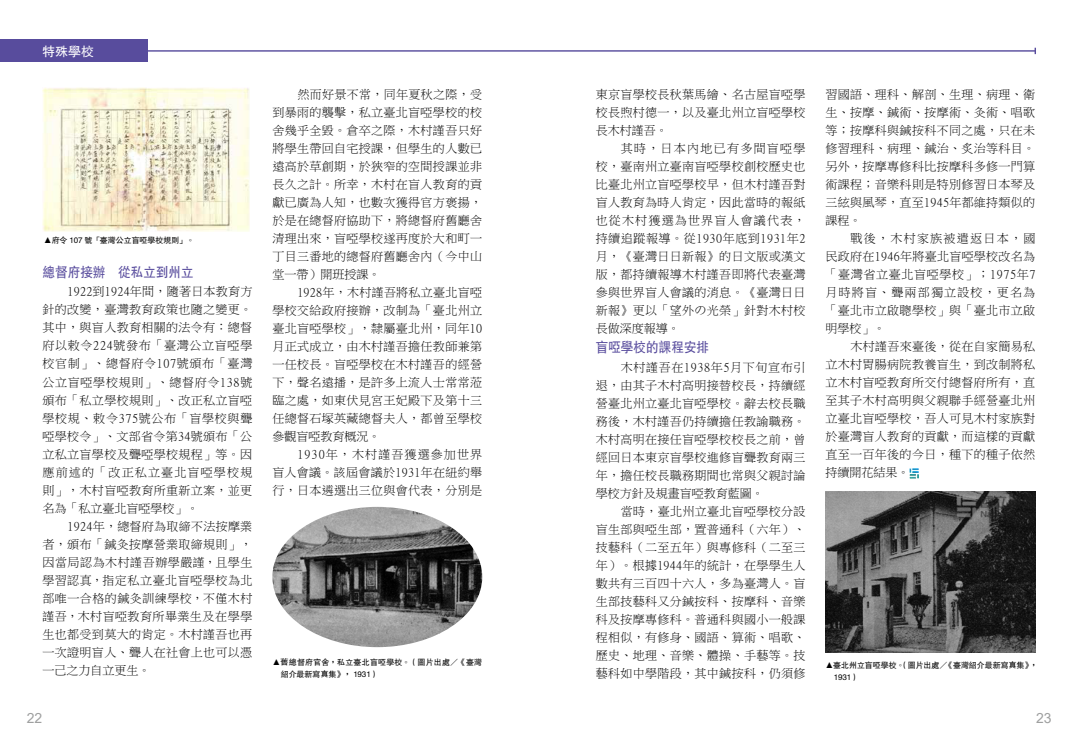
<style>
.page{position:relative;width:1078px;height:738px;background:#fff}
.page>*{position:absolute;margin:0;border:0;box-sizing:border-box;transform-origin:0 0}
.t1{font:14px "FZHTB B51 0";color:#584c9d;scale:.9 1}
.t2{font:14px "Arial";color:#9fa0a0}
.t3{font:13px "FZHTB B51 0";color:#fff}
.t4{font:12px/18px "Ming Li U";letter-spacing:.03em;color:#000;text-align:justify}
.t5{font:8px/12px "FZHTB B51 0";letter-spacing:-.01em;color:#000}
.t6{font:8px/12px "FZHTB B51 0";letter-spacing:.025em;color:#000}
</style>
<div class="page">
<hr style="left:147px;top:50px;width:888px;height:2px;background:#584c9d">
<div style="left:0;top:40px;width:147px;height:22px;background:#584c9d"></div>
<img style="left:42px;top:87px;width:207px;height:144px">
<svg style="left:909px;top:468px;width:9px;height:10px"></svg>
<img style="left:825px;top:491px;width:210px;height:161px">
<img style="left:272px;top:506px;width:210px;height:140px">
<p class="t3" style="left:42px;top:44px;width:53px">特殊學校</p>
<p class="t5" style="left:44px;top:234px;width:152px">▲府令 107 號「臺灣公立盲啞學校規則」。</p>
<p class="t1" style="left:43px;top:264px;width:170px">總督府接辦　從私立到州立</p>
<p class="t4" style="left:43px;top:282px;width:211px;text-indent:25px">1922到1924年間，隨著日本教育方針的改變，臺灣教育政策也隨之變更。其中，與盲人教育相關的法令有：總督府以敕令224號發布「臺灣公立盲啞學校官制」、總督府令107號頒布「臺灣公立盲啞學校規則」、總督府令138號頒布「私立學校規則」、改正私立盲啞學校規、敕令375號公布「盲學校與聾啞學校令」、文部省令第34號頒布「公立私立盲學校及聾啞學校規程」等。因應前述的「改正私立臺北盲啞學校規則」，木村盲啞教育所重新立案，並更名為「私立臺北盲啞學校」。</p>
<p class="t4" style="left:42px;top:516px;width:211px;text-indent:25px">1924年，總督府為取締不法按摩業者，頒布「鍼灸按摩營業取締規則」，因當局認為木村謹吾辦學嚴謹，且學生學習認真，指定私立臺北盲啞學校為北部唯一合格的鍼灸訓練學校，不僅木村謹吾，木村盲啞教育所畢業生及在學學生也都受到莫大的肯定。木村謹吾也再一次證明盲人、聾人在社會上也可以憑一己之力自立更生。</p>
<p class="t4" style="left:272px;top:85px;width:211px;text-indent:25px">然而好景不常，同年夏秋之際，受到暴雨的襲擊，私立臺北盲啞學校的校舍幾乎全毀。倉卒之際，木村謹吾只好將學生帶回自宅授課，但學生的人數已遠高於草創期，於狹窄的空間授課並非長久之計。所幸，木村在盲人教育的貢獻已廣為人知，也數次獲得官方褒揚，於是在總督府協助下，將總督府舊廳舍清理出來，盲啞學校遂再度於大和町一丁目三番地的總督府舊廳舍內（今中山堂一帶）開班授課。</p>
<p class="t4" style="left:272px;top:283px;width:211px;text-indent:25px">1928年，木村謹吾將私立臺北盲啞學校交給政府接辦，改制為「臺北州立臺北盲啞學校」，隸屬臺北州，同年10月正式成立，由木村謹吾擔任教師兼第一任校長。盲啞學校在木村謹吾的經營下，聲名遠播，是許多上流人士常常蒞臨之處，如東伏見宮王妃殿下及第十三任總督石塚英藏總督夫人，都曾至學校參觀盲啞教育概況。</p>
<p class="t4" style="left:272px;top:445px;width:211px;text-indent:25px">1930年，木村謹吾獲選參加世界盲人會議。該屆會議於1931年在紐約舉行，日本遴選出三位與會代表，分別是</p>
<p class="t4" style="left:595px;top:85px;width:211px">東京盲學校長秋葉馬繪、名古屋盲啞學校長煦村德一，以及臺北州立盲啞學校長木村謹吾。</p>
<p class="t4" style="left:595px;top:139px;width:211px;text-indent:25px">其時，日本內地已有多間盲啞學校，臺南州立臺南盲啞學校創校歷史也比臺北州立盲啞學校早，但木村謹吾對盲人教育為時人肯定，因此當時的報紙也從木村獲選為世界盲人會議代表，持續追蹤報導。從1930年底到1931年2月，《臺灣日日新報》的日文版或漢文版，都持續報導木村謹吾即將代表臺灣參與世界盲人會議的消息。《臺灣日日新報》更以「望外の光榮」針對木村校長做深度報導。</p>
<p class="t1" style="left:595px;top:339px;width:128px">盲啞學校的課程安排</p>
<p class="t4" style="left:595px;top:358px;width:211px;text-indent:25px">木村謹吾在1938年5月下旬宣布引退，由其子木村高明接替校長，持續經營臺北州立臺北盲啞學校。辭去校長職務後，木村謹吾仍持續擔任教諭職務。木村高明在接任盲啞學校校長之前，曾經回日本東京盲學校進修盲聾教育兩三年，擔任校長職務期間也常與父親討論學校方針及規畫盲啞教育藍圖。</p>
<p class="t4" style="left:595px;top:502px;width:211px;text-indent:25px">當時，臺北州立臺北盲啞學校分設盲生部與啞生部，置普通科（六年）、技藝科（二至五年）與專修科（二至三年）。根據1944年的統計，在學學生人數共有三百四十六人，多為臺灣人。盲生部技藝科又分鍼按科、按摩科、音樂科及按摩專修科。普通科與國小一般課程相似，有修身、國語、算術、唱歌、歷史、地理、音樂、體操、手藝等。技藝科如中學階段，其中鍼按科，仍須修</p>
<p class="t4" style="left:825px;top:85px;width:211px">習國語、理科、解剖、生理、病理、衛生、按摩、鍼術、按摩術、灸術、唱歌等；按摩科與鍼按科不同之處，只在未修習理科、病理、鍼治、炙治等科目。另外，按摩專修科比按摩科多修一門算術課程；音樂科則是特別修習日本琴及三絃與風琴，直至1945年都維持類似的課程。</p>
<p class="t4" style="left:825px;top:229px;width:211px;text-indent:25px">戰後，木村家族被遣返日本，國民政府在1946年將臺北盲啞學校改名為「臺灣省立臺北盲啞學校」；1975年7月時將盲、聾兩部獨立設校，更名為「臺北市立啟聰學校」與「臺北市立啟明學校」。</p>
<p class="t4" style="left:825px;top:337px;width:211px;text-indent:25px">木村謹吾來臺後，從在自家簡易私立木村胃腸病院教養盲生，到改制將私立木村盲啞教育所交付總督府所有，直至其子木村高明與父親聯手經營臺北州立臺北盲啞學校，吾人可見木村家族對於臺灣盲人教育的貢獻，而這樣的貢獻直至一百年後的今日，種下的種子依然持續開花結果。</p>
<p class="t6" style="left:281px;top:656px;width:203px;text-indent:-8px">▲舊總督府官舍，私立臺北盲啞學校。（圖片出處／《臺灣紹介最新寫真集》， 1931）</p>
<p class="t5" style="left:833px;top:658px;width:205px;text-indent:-8px">▲臺北州立盲啞學校。（圖片出處／《臺灣紹介最新寫真集》，<br>1931）</p>
<p class="t2" style="left:27px;top:708px;width:17px">22</p>
<p class="t2" style="left:1035px;top:708px;width:17px">23</p>
</div>
